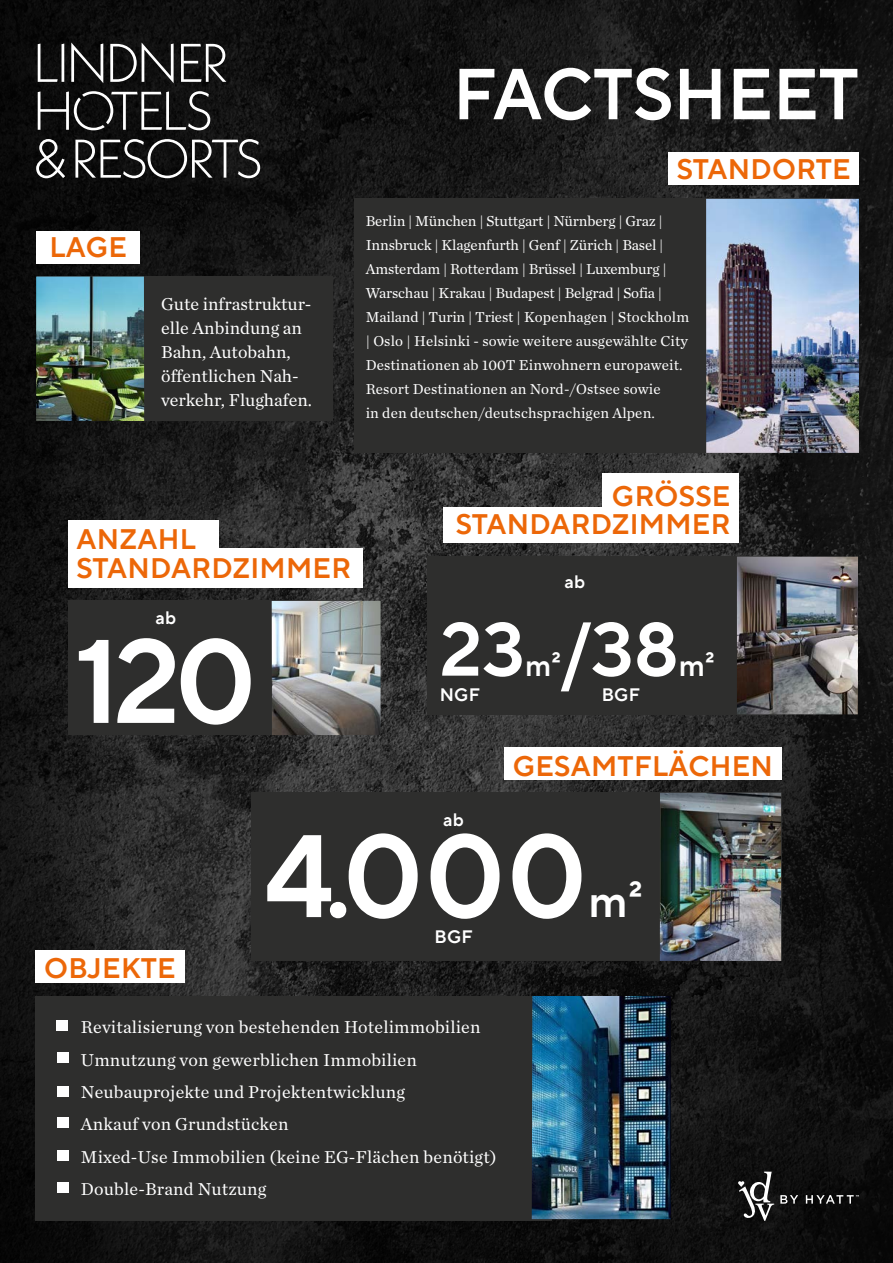
<style>
.page{position:relative;width:893px;height:1263px;background:#fff}
.page>*{position:absolute;margin:0;border:0;box-sizing:border-box;transform-origin:0 0}
.t1{font:600 118.5px "TT Norms Pro";color:#fff}
.t2{font:600 117px "TT Norms Pro";color:#fff}
.t3{font:600 75px "TT Norms Pro";color:#fff}
.t4{font:600 72px "TT Norms Pro";color:#fff}
.t5{font:600 45px "TT Norms Pro";color:#fff}
.t6{font:600 30px "TT Norms Pro";color:#fff}
.t7{font:600 28.2px/28.5px "TT Norms Pro";letter-spacing:.01em;color:#ec6708;text-align:right}
.t8{font:18px/24px "Chronicle Text G1";letter-spacing:.01em;color:#fff}
.t9{font:600 18px "TT Norms Pro";color:#fff}
.t10{font:15px/24px "Chronicle Text G1";color:#fff}
</style>
<div class="page">
<img style="left:0;top:0;width:893px;height:1263px">
<div style="left:36px;top:231px;width:104px;height:32px;background:#fff"></div>
<div style="left:37px;top:277px;width:296px;height:144px;background:#2e2e2d"></div>
<img style="left:36px;top:277px;width:108px;height:144px">
<div style="left:668px;top:152px;width:191px;height:33px;background:#fff"></div>
<div style="left:355px;top:199px;width:475px;height:254px;background:#2e2e2d"></div>
<img style="left:706px;top:199px;width:153px;height:254px">
<div style="left:504px;top:747px;width:277px;height:33px;background:#fff"></div>
<div style="left:35px;top:950px;width:150px;height:33px;background:#fff"></div>
<div style="left:35px;top:996px;width:517px;height:224px;background:#2e2e2d"></div>
<div style="left:443px;top:507px;width:296px;height:36px;background:#fff"></div>
<div style="left:602px;top:473px;width:137px;height:36px;background:#fff"></div>
<div style="left:427px;top:557px;width:354px;height:158px;background:#2e2e2d"></div>
<img style="left:737px;top:557px;width:121px;height:157px">
<div style="left:69px;top:548px;width:293px;height:40px;background:#fff"></div>
<div style="left:69px;top:520px;width:150px;height:39px;background:#fff"></div>
<div style="left:69px;top:601px;width:282px;height:134px;background:#2e2e2d"></div>
<img style="left:272px;top:601px;width:109px;height:134px">
<div style="left:251px;top:793px;width:530px;height:168px;background:#2e2e2d"></div>
<img style="left:660px;top:793px;width:121px;height:168px">
<div style="left:57px;top:1020px;width:11px;height:11px;background:#fff"></div>
<div style="left:57px;top:1053px;width:12px;height:10px;background:#fff"></div>
<div style="left:57px;top:1086px;width:12px;height:11px;background:#fff"></div>
<div style="left:57px;top:1117px;width:12px;height:10px;background:#fff"></div>
<div style="left:57px;top:1150px;width:12px;height:11px;background:#fff"></div>
<div style="left:57px;top:1182px;width:12px;height:11px;background:#fff"></div>
<img style="left:532px;top:996px;width:139px;height:223px">
<svg style="left:36px;top:43px;width:224px;height:135px;background:#2f2f2f"></svg>
<svg style="left:738px;top:1171px;width:36px;height:50px"></svg>
<svg style="left:780px;top:1195px;width:18px;height:8px"></svg>
<svg style="left:806px;top:1195px;width:53px;height:8px"></svg>
<p class="t7" style="left:49px;top:231px;width:79px">LAGE</p>
<p class="t8" style="left:161px;top:291px;width:152px">Gute infrastruktur&shy;elle Anbindung an<br>Bahn, Autobahn, öffentlichen Nah&shy;verkehr, Flughafen.</p>
<p class="t4" style="left:453px;top:41px;width:407px">FACTSHEET</p>
<p class="t7" style="left:677px;top:153px;width:175px">STANDORTE</p>
<p class="t10" style="left:366px;top:208px;width:325px">Berlin | München | Stuttgart | Nürnberg | Graz | Innsbruck | Klagenfurth | Genf | Zürich | Basel | Amsterdam | Rotterdam | Brüssel | Luxemburg | Warschau | Krakau | Budapest | Belgrad | Sofia | Mailand | Turin | Triest | Kopenhagen | Stockholm | Oslo | Helsinki - sowie weitere ausgewählte City Destinationen ab 100T Einwohnern europaweit.<br>Resort Destinationen an Nord-/Ostsee sowie<br>in den deutschen/deutschsprachigen Alpen.</p>
<p class="t7" style="left:76px;top:523px;width:276px;text-align:left">ANZAHL<br>STANDARDZIMMER</p>
<p class="t9" style="left:156px;top:604px;width:22px">ab</p>
<p class="t1" style="left:75px;top:594px;width:183px">120</p>
<p class="t7" style="left:456px;top:479px;width:276px">GRÖSSE<br>STANDARDZIMMER</p>
<p class="t9" style="left:565px;top:568px;width:22px">ab</p>
<p class="t3" style="left:440px;top:594px;width:87px">23</p>
<p class="t3" style="left:561px;top:594px;width:120px">/38</p>
<p class="t6" style="left:525px;top:643px;width:37px">m²</p>
<p class="t6" style="left:679px;top:643px;width:37px">m²</p>
<p class="t9" style="left:440px;top:682px;width:42px">NGF</p>
<p class="t9" style="left:602px;top:682px;width:40px">BGF</p>
<p class="t7" style="left:513px;top:750px;width:262px">GESAMTFLÄCHEN</p>
<p class="t7" style="left:44px;top:952px;width:133px">OBJEKTE</p>
<p class="t9" style="left:443px;top:807px;width:22px">ab</p>
<p class="t2" style="left:264px;top:790px;width:324px">4.000</p>
<p class="t9" style="left:434px;top:923px;width:40px">BGF</p>
<p class="t5" style="left:588px;top:868px;width:55px">m²</p>
<p class="t8" style="left:81px;top:1014px;width:401px">Revitalisierung von bestehenden Hotelimmobilien</p>
<p class="t8" style="left:81px;top:1046px;width:337px">Umnutzung von gewerblichen Immobilien</p>
<p class="t8" style="left:81px;top:1079px;width:325px">Neubauprojekte und Projektentwicklung</p>
<p class="t8" style="left:81px;top:1111px;width:209px">Ankauf von Grundstücken</p>
<p class="t8" style="left:81px;top:1144px;width:417px">Mixed-Use Immobilien (keine EG-Flächen benötigt)</p>
<p class="t8" style="left:81px;top:1176px;width:187px">Double-Brand Nutzung</p>
</div>
